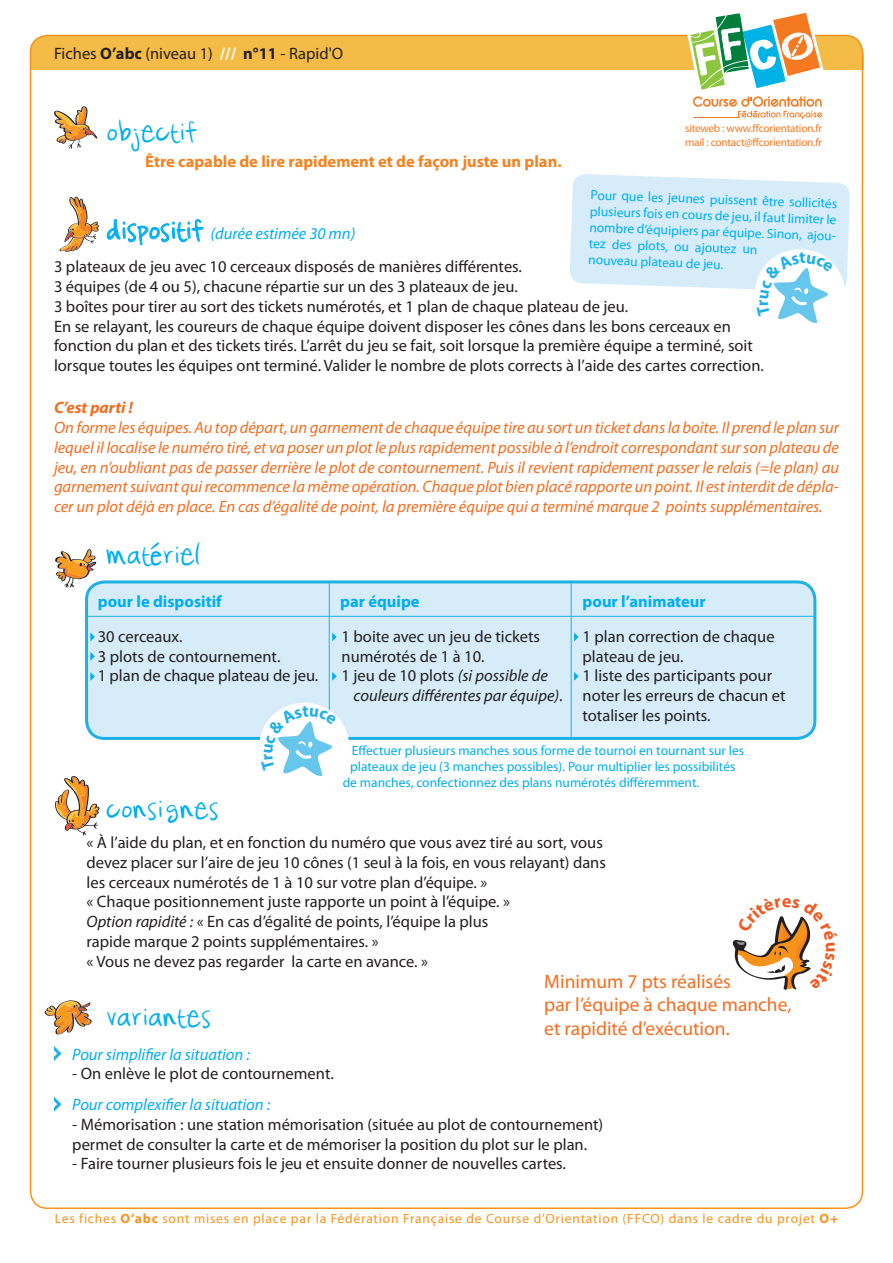
<style>
.page{position:relative;width:893px;height:1263px;background:#fff}
.page>*{position:absolute;margin:0;border:0;box-sizing:border-box;transform-origin:0 0}
.t1{font:24px "Cataclysmic";color:#00aeef}
.t2{font:19.5px "Myriad Pro";color:#f36e21}
.t3{font:16.5px/19.8px "Myriad Pro";color:#231f20}
.t4{font:italic 16.5px/19.8px "Myriad Pro";color:#f36e21;text-align:justify}
.t5{font:italic 16.5px "Myriad Pro";color:#00aeef}
.t6{font:italic 16.5px/19.8px "Myriad Pro";color:#231f20}
.t7{font:700 16.5px "Myriad Pro";color:#f58220}
.t8{font:700 16.5px "Myriad Pro";color:#00aeef}
.t9{font:italic 700 16.5px "Myriad Pro";color:#f36e21}
.t10{font:13.5px/16.2px "Myriad Pro";color:#00aeef}
.t11{font:13.5px "Myriad Pro";letter-spacing:.06em;color:#f7931d}
.t12{font:11.25px "Myriad Pro";letter-spacing:-.02em;color:#f47921}
.s1{font-weight:700}
.s2{font-weight:700;color:#fff}
.s3{font-family:"Cataclysmic";font-style:normal;font-size:24px}
.s4{font-style:normal}
.s5{font-style:italic}
</style>
<div class="page">
<div style="left:30px;top:36px;width:833px;height:34px;background:#f4bb46;border-radius:17px"></div>
<svg style="left:685px;top:13px;width:144px;height:106px"></svg>
<div style="left:87px;top:582px;width:728px;height:156px;background:#d6ecf9;border-radius:18px"></div>
<div style="left:85px;top:580px;width:731px;height:160px;border:3px solid #1fb0e6;border-radius:18px"></div>
<hr style="left:329px;top:581px;width:1px;height:158px;background:#1fb0e6">
<hr style="left:571px;top:581px;width:1px;height:158px;background:#1fb0e6">
<hr style="left:87px;top:616px;width:728px;height:1px;background:#1fb0e6">
<svg style="left:90px;top:632px;width:5px;height:9px"></svg>
<svg style="left:332px;top:632px;width:5px;height:9px"></svg>
<svg style="left:574px;top:632px;width:4px;height:9px"></svg>
<svg style="left:574px;top:672px;width:4px;height:9px"></svg>
<div style="left:259px;top:703px;width:90px;height:86px;background:#fff;border-radius:50%"></div>
<svg style="left:54px;top:1046px;width:8px;height:15px"></svg>
<svg style="left:54px;top:1097px;width:8px;height:15px"></svg>
<svg style="left:55px;top:776px;width:45px;height:60px"></svg>
<svg style="left:44px;top:1000px;width:48px;height:34px"></svg>
<svg style="left:54px;top:106px;width:43px;height:43px"></svg>
<svg style="left:59px;top:196px;width:40px;height:56px"></svg>
<svg style="left:55px;top:549px;width:41px;height:39px"></svg>
<svg style="left:90px;top:652px;width:5px;height:9px"></svg>
<svg style="left:90px;top:672px;width:5px;height:9px"></svg>
<svg style="left:332px;top:672px;width:5px;height:9px"></svg>
<svg style="left:107px;top:219px;width:97px;height:27px"></svg>
<svg style="left:261px;top:706px;width:73px;height:70px"></svg>
<svg style="left:570px;top:174px;width:280px;height:149px"></svg>
<svg style="left:733px;top:916px;width:78px;height:74px"></svg>
<p class="t3" style="left:54px;top:44px;width:291px">Fiches <span class="s1">O’abc</span> (niveau 1) <span class="s2">///</span> <span class="s1">n°11</span> - Rapid'O</p>
<p class="t1" style="left:106px;top:118px;width:93px">objectif</p>
<p class="t7" style="left:145px;top:151px;width:418px">Être capable de lire rapidement et de façon juste un plan.</p>
<p class="t12" style="left:685px;top:121px;width:139px">siteweb : www.ffcorientation.fr</p>
<p class="t12" style="left:685px;top:135px;width:139px">mail : contact@ffcorientation.fr</p>
<p class="t10" style="left:591px;top:187px;width:251px;rotate:2deg">Pour que les jeunes puissent être sollicités plusieurs fois en cours de jeu, il faut limiter le nombre d’équipiers par équipe. Sinon, ajou&shy;tez des plots, ou ajoutez un<br>nouveau plateau de jeu.</p>
<p class="t5" style="left:106px;top:224px;width:251px"><span class="s3">dispositif</span> (durée estimée 30 mn)</p>
<p class="t3" style="left:54px;top:256px;width:469px">3 plateaux de jeu avec 10 cerceaux disposés de manières différentes.</p>
<p class="t3" style="left:54px;top:276px;width:465px">3 équipes (de 4 ou 5), chacune répartie sur un des 3 plateaux de jeu.</p>
<p class="t3" style="left:54px;top:296px;width:576px">3 boîtes pour tirer au sort des tickets numérotés, et 1 plan de chaque plateau de jeu.</p>
<p class="t3" style="left:54px;top:316px;width:711px">En se relayant, les coureurs de chaque équipe doivent disposer les cônes dans les bons cerceaux en fonction du plan et des tickets tirés. L’arrêt du jeu se fait, soit lorsque la première équipe a terminé, soit lorsque toutes les équipes ont terminé. Valider le nombre de plots corrects à l’aide des cartes correction.</p>
<p class="t9" style="left:54px;top:397px;width:80px">C’est parti !</p>
<p class="t4" style="left:54px;top:417px;width:787px">On forme les équipes. Au top départ, un garnement de chaque équipe tire au sort un ticket dans la boite. Il prend le plan sur lequel il localise le numéro tiré, et va poser un plot le plus rapidement possible à l’endroit correspondant sur son plateau de jeu, en n’oubliant pas de passer derrière le plot de contournement. Puis il revient rapidement passer le relais (=le plan) au garnement suivant qui recommence la même opération. Chaque plot bien placé rapporte un point. Il est interdit de dépla&shy;cer un plot déjà en place. En cas d’égalité de point, la première équipe qui a terminé marque 2 points supplémentaires.</p>
<p class="t1" style="left:106px;top:541px;width:95px">matériel</p>
<p class="t8" style="left:98px;top:590px;width:126px">pour le dispositif</p>
<p class="t3" style="left:98px;top:626px;width:86px">30 cerceaux.</p>
<p class="t3" style="left:98px;top:646px;width:184px">3 plots de contournement.</p>
<p class="t3" style="left:98px;top:666px;width:222px">1 plan de chaque plateau de jeu.</p>
<p class="t1" style="left:106px;top:794px;width:114px">consignes</p>
<p class="t8" style="left:340px;top:590px;width:81px">par équipe</p>
<p class="t3" style="left:342px;top:626px;width:200px">1 boite avec un jeu de tickets numérotés de 1 à 10.</p>
<p class="t6" style="left:354px;top:666px;width:211px;text-indent:-12px"><span class="s4">1 jeu de 10 plots</span> (si possible de couleurs différentes par équipe)<span class="s4">.</span></p>
<p class="t8" style="left:583px;top:590px;width:125px">pour l’animateur</p>
<p class="t3" style="left:583px;top:626px;width:194px">1 plan correction de chaque plateau de jeu.</p>
<p class="t3" style="left:583px;top:666px;width:205px">1 liste des participants pour noter les erreurs de chacun et totaliser les points.</p>
<p class="t10" style="left:352px;top:742px;width:394px">Effectuer plusieurs manches sous forme de tournoi en tournant sur les</p>
<p class="t10" style="left:350px;top:758px;width:387px">plateaux de jeu (3 manches possibles). Pour multiplier les possibilités</p>
<p class="t10" style="left:343px;top:774px;width:358px">de manches, confectionnez des plans numérotés différemment.</p>
<p class="t3" style="left:87px;top:832px;width:521px">« À l’aide du plan, et en fonction du numéro que vous avez tiré au sort, vous devez placer sur l’aire de jeu 10 cônes (1 seul à la fois, en vous relayant) dans les cerceaux numérotés de 1 à 10 sur votre plan d’équipe. »</p>
<p class="t3" style="left:87px;top:892px;width:425px">« Chaque positionnement juste rapporte un point à l’équipe. »</p>
<p class="t3" style="left:87px;top:911px;width:403px"><span class="s5">Option rapidité :</span> « En cas d’égalité de points, l’équipe la plus</p>
<p class="t3" style="left:87px;top:931px;width:294px">rapide marque 2 points supplémentaires. »</p>
<p class="t3" style="left:87px;top:951px;width:343px">« Vous ne devez pas regarder la carte en avance. »</p>
<p class="t1" style="left:106px;top:1002px;width:106px">variantes</p>
<p class="t2" style="left:544px;top:969px;width:188px">Minimum 7 pts réalisés</p>
<p class="t2" style="left:544px;top:993px;width:249px">par l’équipe à chaque manche,</p>
<p class="t2" style="left:544px;top:1016px;width:187px">et rapidité d’exécution.</p>
<p class="t5" style="left:72px;top:1044px;width:179px">Pour simplifier la situation :</p>
<p class="t3" style="left:72px;top:1064px;width:263px">- On enlève le plot de contournement.</p>
<p class="t5" style="left:72px;top:1094px;width:199px">Pour complexifier la situation :</p>
<p class="t3" style="left:72px;top:1114px;width:532px">- Mémorisation : une station mémorisation (située au plot de contournement)</p>
<p class="t3" style="left:72px;top:1134px;width:516px">permet de consulter la carte et de mémoriser la position du plot sur le plan.</p>
<p class="t3" style="left:72px;top:1154px;width:495px">- Faire tourner plusieurs fois le jeu et ensuite donner de nouvelles cartes.</p>
<p class="t11" style="left:55px;top:1210px;width:785px">Les fiches <span class="s1">O’abc</span> sont mises en place par la Fédération Française de Course d’Orientation (FFCO) dans le cadre du projet <span class="s1">O+</span></p>
</div>
